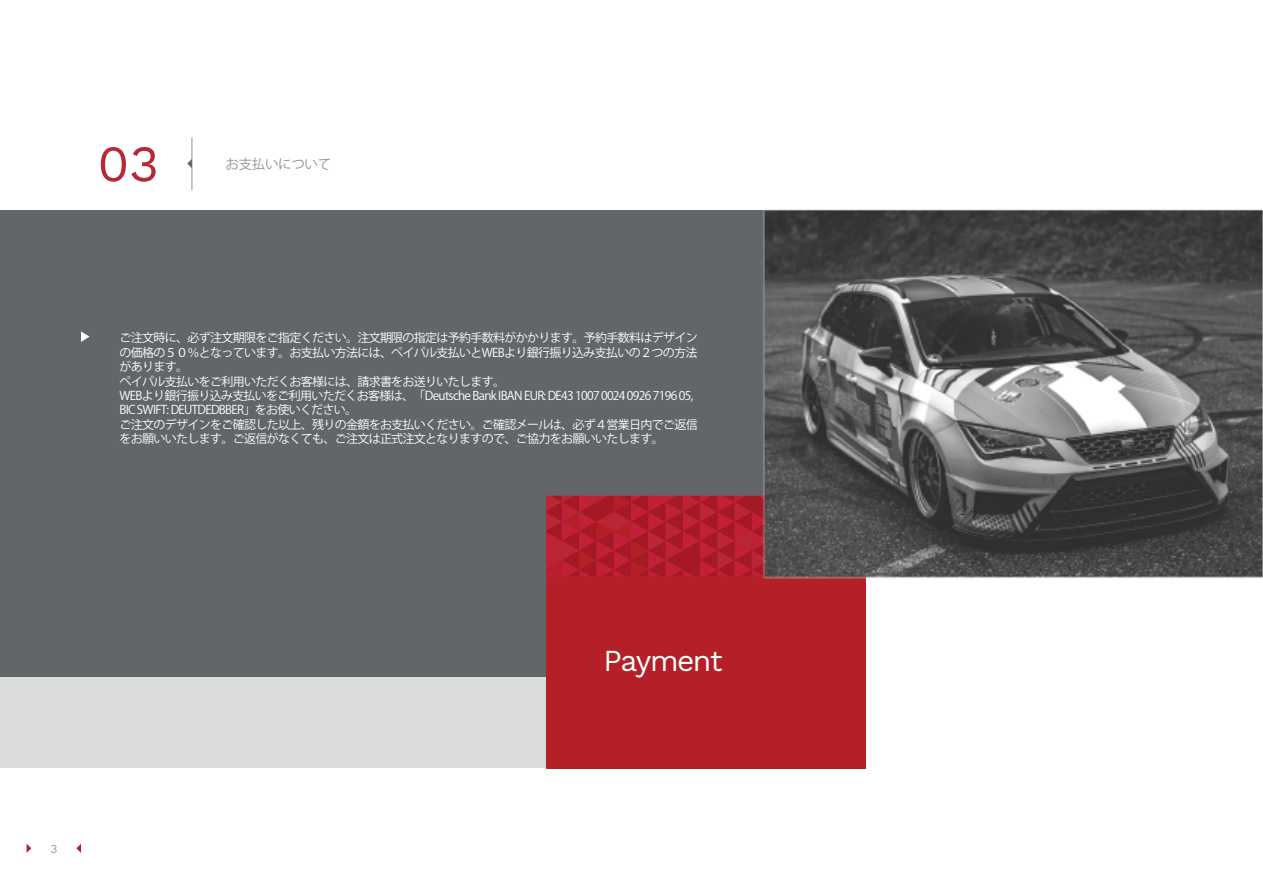
<style>
.page{position:relative;width:1263px;height:893px;background:#fff}
.page>*{position:absolute;margin:0;border:0;box-sizing:border-box;transform-origin:0 0}
.t1{font:51px "Work Sans";color:#ba2635}
.t2{font:30px "Work Sans";letter-spacing:-.05em;color:#fff}
.t3{font:13.5px "Koz Go Pr 6 N";letter-spacing:-.025em;color:#939597}
.t4{font:12px/14.4px "Koz Go Pr 6 N";letter-spacing:-.055em;color:#fff}
.t5{font:12px "Work Sans";color:#939597}
</style>
<div class="page">
<div style="left:0;top:676px;width:546px;height:92px;background:#dbdddd"></div>
<div style="left:0;top:210px;width:765px;height:466px;background:#636668"></div>
<hr style="left:192px;top:137px;width:1px;height:53px;background:#939597">
<svg style="left:187px;top:159px;width:5px;height:9px"></svg>
<div style="left:546px;top:576px;width:320px;height:192px;background:#b51f27"></div>
<svg style="left:546px;top:496px;width:188px;height:80px;background:#b21d2d"></svg>
<svg style="left:81px;top:331px;width:9px;height:11px"></svg>
<img style="left:734px;top:209px;width:529px;height:370px">
<svg style="left:76px;top:844px;width:5px;height:9px"></svg>
<svg style="left:27px;top:844px;width:4px;height:9px"></svg>
<h1 class="t1" style="left:98px;top:125px;width:63px">03</h1>
<p class="t3" style="left:226px;top:156px;width:107px">お支払いについて</p>
<p class="t4" style="left:119px;top:331px;width:580px">ご注文時に、必ず注文期限をご指定ください。注文期限の指定は予約手数料がかかります。予約手数料はデザインの価格の５０％となっています。お支払い方法には、ペイパル支払いとWEBより銀行振り込み支払いの２つの方法があります。<br>ペイパル支払いをご利用いただくお客様には、請求書をお送りいたします。<br>WEBより銀行振り込み支払いをご利用いただくお客様は、「Deutsche Bank IBAN EUR: DE43 1007 0024 0926 7196 05, BIC SWIFT: DEUTDEDBBER」をお使いください。<br>ご注文のデザインをご確認した以上、残りの金額をお支払いください。ご確認メールは、必ず４営業日内でご返信をお願いいたします。ご返信がなくても、ご注文は正式注文となりますので、ご協力をお願いいたします。</p>
<p class="t5" style="left:50px;top:839px;width:8px">3</p>
<h2 class="t2" style="left:604px;top:638px;width:120px">Payment</h2>
</div>
